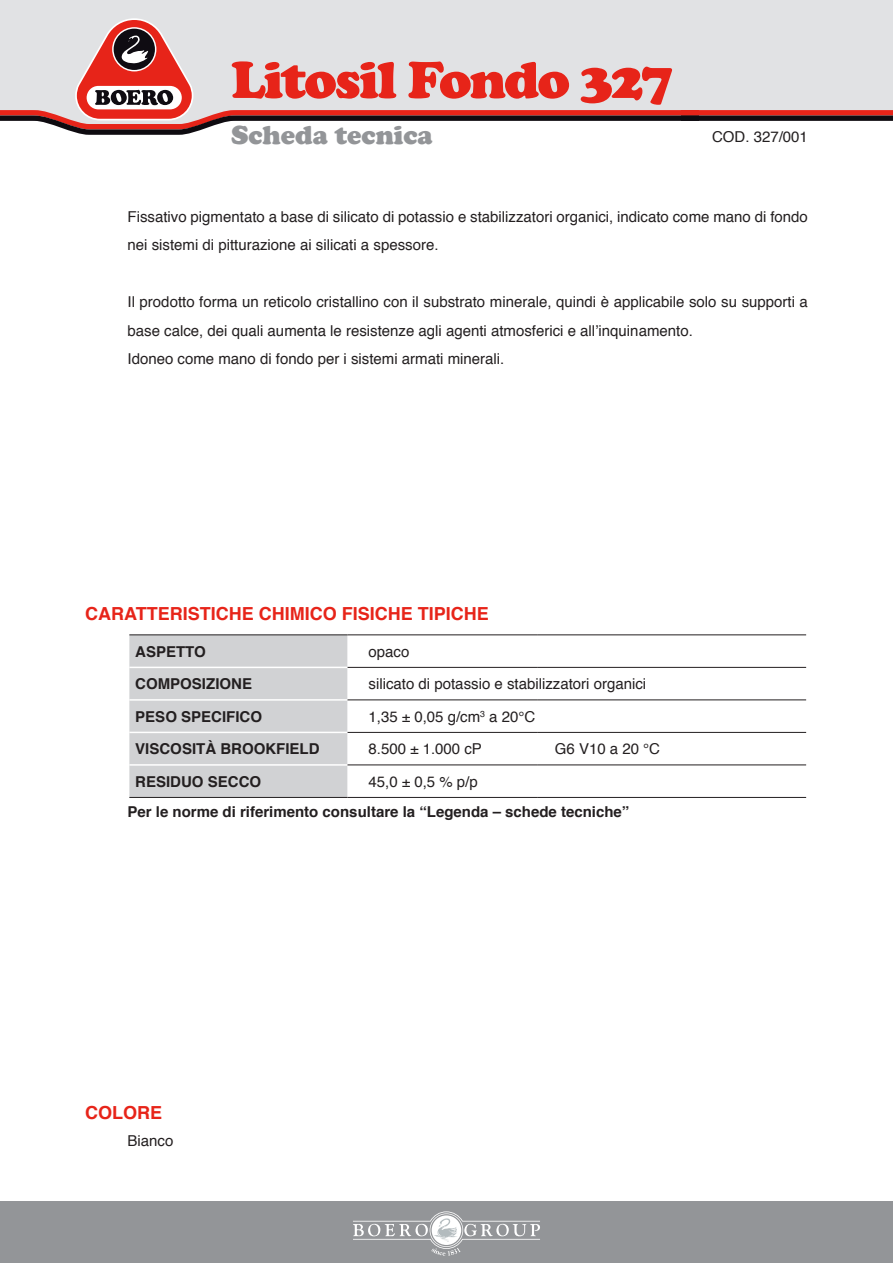
<style>
.page{position:relative;width:893px;height:1263px;background:#fff}
.page>*{position:absolute;margin:0;border:0;box-sizing:border-box;transform-origin:0 0}
.t1{font:900 54px "Cooper";letter-spacing:-.035em;color:#e72419}
.t2{font:900 27px "Cooper";color:#939598}
.t3{font:700 18px "Helvetica";color:#e72419}
.t4{font:15px/28.5px "Helvetica";color:#231f20}
.t5{font:700 15px "Helvetica";color:#231f20}
</style>
<div class="page">
<div style="left:0;top:0;width:893px;height:18px;background:#e1e2e4"></div>
<div style="left:0;top:1201px;width:893px;height:62px;background:#939598"></div>
<svg style="left:353px;top:1211px;width:187px;height:45px"></svg>
<svg style="left:0;top:18px;width:893px;height:117px;background:#d8c7c8"></svg>
<div style="left:129px;top:635px;width:218px;height:162px;background:#d1d2d4"></div>
<hr style="left:347px;top:667px;width:191px;height:1px;background:#231f20">
<hr style="left:538px;top:667px;width:268px;height:1px;background:#231f20">
<hr style="left:347px;top:699px;width:191px;height:1px;background:#231f20">
<hr style="left:538px;top:699px;width:268px;height:1px;background:#231f20">
<hr style="left:347px;top:732px;width:191px;height:1px;background:#231f20">
<hr style="left:538px;top:732px;width:268px;height:1px;background:#231f20">
<hr style="left:347px;top:764px;width:191px;height:1px;background:#231f20">
<hr style="left:538px;top:764px;width:268px;height:1px;background:#231f20">
<hr style="left:347px;top:797px;width:191px;height:1px;background:#231f20">
<hr style="left:538px;top:797px;width:268px;height:1px;background:#231f20">
<hr style="left:129px;top:634px;width:218px;height:1px;background:#231f20">
<hr style="left:347px;top:634px;width:191px;height:1px;background:#231f20">
<hr style="left:538px;top:634px;width:268px;height:1px;background:#231f20">
<hr style="left:129px;top:667px;width:218px;height:1px;background:#fff">
<hr style="left:129px;top:699px;width:218px;height:2px;background:#fff">
<hr style="left:129px;top:732px;width:218px;height:1px;background:#fff">
<hr style="left:129px;top:764px;width:218px;height:2px;background:#fff">
<hr style="left:129px;top:797px;width:218px;height:1px;background:#231f20">
<h1 class="t1" style="left:231px;top:48px;width:444px">Litosil Fondo 327</h1>
<h2 class="t2" style="left:231px;top:119px;width:203px">Scheda tecnica</h2>
<p class="t4" style="left:712px;top:123px;width:97px">COD. 327/001</p>
<p class="t4" style="left:128px;top:203px;width:682px">Fissativo pigmentato a base di silicato di potassio e stabilizzatori organici, indicato come mano di fondo nei sistemi di pitturazione ai silicati a spessore.</p>
<p class="t4" style="left:128px;top:288px;width:682px">Il prodotto forma un reticolo cristallino con il substrato minerale, quindi è applicabile solo su supporti a base calce, dei quali aumenta le resistenze agli agenti atmosferici e all’inquinamento.<br>Idoneo come mano di fondo per i sistemi armati minerali.</p>
<p class="t3" style="left:85px;top:599px;width:405px">CARATTERISTICHE CHIMICO FISICHE TIPICHE</p>
<p class="t5" style="left:135px;top:639px;width:72px">ASPETTO</p>
<p class="t4" style="left:369px;top:638px;width:42px">opaco</p>
<p class="t5" style="left:135px;top:672px;width:118px">COMPOSIZIONE</p>
<p class="t4" style="left:369px;top:670px;width:279px">silicato di potassio e stabilizzatori organici</p>
<p class="t5" style="left:135px;top:704px;width:128px">PESO SPECIFICO</p>
<p class="t4" style="left:369px;top:703px;width:168px">1,35 ± 0,05 g/cm<sup>3</sup> a 20°C</p>
<p class="t5" style="left:135px;top:737px;width:186px">VISCOSITÀ BROOKFIELD</p>
<p class="t4" style="left:369px;top:735px;width:115px">8.500 ± 1.000 cP</p>
<p class="t4" style="left:555px;top:735px;width:107px">G6 V10 a 20 °C</p>
<p class="t5" style="left:135px;top:769px;width:127px">RESIDUO SECCO</p>
<p class="t4" style="left:369px;top:768px;width:111px">45,0 ± 0,5 % p/p</p>
<p class="t5" style="left:128px;top:800px;width:503px">Per le norme di riferimento consultare la “Legenda – schede tecniche”</p>
<p class="t3" style="left:85px;top:1098px;width:79px">COLORE</p>
<p class="t4" style="left:128px;top:1127px;width:47px">Bianco</p>
</div>
